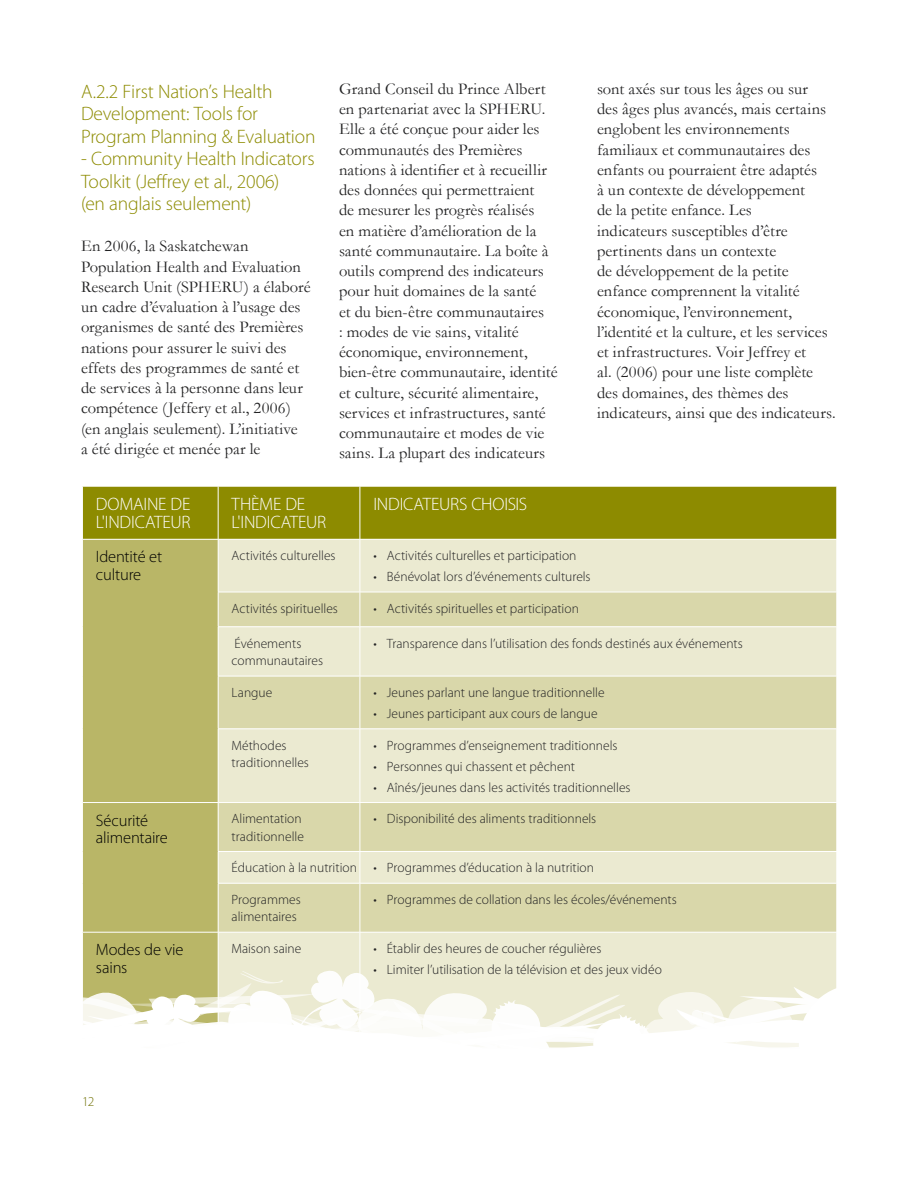
<style>
.page{position:relative;width:918px;height:1188px;background:#fff}
.page>*{position:absolute;margin:0;border:0;box-sizing:border-box;transform-origin:0 0}
.t1{font:300 19.5px/22.5px "Myriad Pro";letter-spacing:-.015em;color:#8d8b00}
.t2{font:300 18px/18px "Myriad Pro";letter-spacing:-.015em;color:#fff}
.t3{font:16.5px/20.2px "Garamond";color:#222223}
.t4{font:300 16.5px/17.2px "Myriad Pro";letter-spacing:-.01em;color:#000}
.t5{font:300 13.5px/17.2px "Myriad Pro";color:#222223}
.t6{font:300 13.5px "Myriad Pro";color:#6e6f00}
</style>
<div class="page">
<div style="left:83px;top:487px;width:754px;height:52px;background:#8d8b00"></div>
<div style="left:83px;top:540px;width:135px;height:429px;background:#b9b667"></div>
<div style="left:219px;top:540px;width:618px;height:429px;background:#ebead1"></div>
<svg style="left:219px;top:593px;width:618px;height:339px;background:#e1dfbc"></svg>
<hr style="left:218px;top:486px;width:1px;height:53px;background:#fff">
<hr style="left:360px;top:486px;width:1px;height:53px;background:#fff">
<hr style="left:360px;top:539px;width:1px;height:53px;background:#fff">
<hr style="left:360px;top:592px;width:1px;height:35px;background:#fff">
<hr style="left:360px;top:627px;width:1px;height:49px;background:#fff">
<hr style="left:360px;top:676px;width:1px;height:53px;background:#fff">
<hr style="left:360px;top:729px;width:1px;height:73px;background:#fff">
<hr style="left:360px;top:803px;width:1px;height:48px;background:#fff">
<hr style="left:360px;top:852px;width:1px;height:31px;background:#fff">
<hr style="left:360px;top:883px;width:1px;height:49px;background:#fff">
<hr style="left:360px;top:932px;width:1px;height:116px;background:#fff">
<hr style="left:218px;top:802px;width:142px;height:1px;background:#fff">
<hr style="left:360px;top:802px;width:477px;height:1px;background:#fff">
<hr style="left:218px;top:932px;width:142px;height:1px;background:#fff">
<hr style="left:360px;top:932px;width:477px;height:1px;background:#fff">
<hr style="left:82px;top:802px;width:136px;height:1px;background:#fff">
<hr style="left:82px;top:932px;width:136px;height:1px;background:#fff">
<hr style="left:218px;top:592px;width:142px;height:1px;background:#fff">
<hr style="left:360px;top:592px;width:477px;height:1px;background:#fff">
<hr style="left:218px;top:627px;width:142px;height:1px;background:#fff">
<hr style="left:360px;top:627px;width:477px;height:1px;background:#fff">
<hr style="left:218px;top:676px;width:142px;height:1px;background:#fff">
<hr style="left:360px;top:676px;width:477px;height:1px;background:#fff">
<hr style="left:218px;top:729px;width:142px;height:1px;background:#fff">
<hr style="left:360px;top:729px;width:477px;height:1px;background:#fff">
<hr style="left:218px;top:851px;width:142px;height:1px;background:#fff">
<hr style="left:360px;top:851px;width:477px;height:1px;background:#fff">
<hr style="left:218px;top:883px;width:142px;height:1px;background:#fff">
<hr style="left:360px;top:883px;width:477px;height:1px;background:#fff">
<svg style="left:83px;top:969px;width:754px;height:79px"></svg>
<p class="t1" style="left:81px;top:80px;width:236px">A.2.2 First Nation’s Health<br>Development: Tools for<br>Program Planning &amp; Evaluation</p>
<p class="t1" style="left:81px;top:147px;width:235px">- Community Health Indicators<br>Toolkit (Jeffrey et al., 2006)<br>(en anglais seulement)</p>
<p class="t3" style="left:81px;top:236px;width:231px">En 2006, la Saskatchewan<br>Population Health and Evaluation<br>Research Unit (SPHERU) a élaboré un cadre d’évaluation à l’usage des organismes de santé des Premières nations pour assurer le suivi des effets des programmes de santé et de services à la personne dans leur compétence (Jeffery et al., 2006) (en anglais seulement). L’initiative<br>a été dirigée et menée par le</p>
<p class="t3" style="left:339px;top:78px;width:220px">Grand Conseil du Prince Albert en partenariat avec la SPHERU.<br>Elle a été conçue pour aider les communautés des Premières nations à identifier et à recueillir des données qui permettraient<br>de mesurer les progrès réalisés<br>en matière d’amélioration de la santé communautaire. La boîte à outils comprend des indicateurs pour huit domaines de la santé<br>et du bien-être communautaires<br>: modes de vie sains, vitalité économique, environnement, bien-être communautaire, identité et culture, sécurité alimentaire, services et infrastructures, santé communautaire et modes de vie sains. La plupart des indicateurs</p>
<p class="t3" style="left:597px;top:78px;width:240px">sont axés sur tous les âges ou sur<br>des âges plus avancés, mais certains englobent les environnements familiaux et communautaires des enfants ou pourraient être adaptés<br>à un contexte de développement<br>de la petite enfance. Les<br>indicateurs susceptibles d’être pertinents dans un contexte<br>de développement de la petite enfance comprennent la vitalité économique, l’environnement, l’identité et la culture, et les services et infrastructures. Voir Jeffrey et<br>al. (2006) pour une liste complète des domaines, des thèmes des indicateurs, ainsi que des indicateurs.</p>
<p class="t2" style="left:96px;top:495px;width:96px">DOMAINE DE<br>L'INDICATEUR</p>
<p class="t2" style="left:232px;top:495px;width:96px">THÈME DE<br>L'INDICATEUR</p>
<p class="t2" style="left:373px;top:495px;width:155px">INDICATEURS CHOISIS</p>
<p class="t4" style="left:96px;top:548px;width:68px">Identité et culture</p>
<p class="t5" style="left:232px;top:547px;width:105px">Activités culturelles</p>
<p class="t5" style="left:373px;top:547px;width:205px">• Activités culturelles et participation</p>
<p class="t5" style="left:373px;top:568px;width:219px">• Bénévolat lors d’événements culturels</p>
<p class="t5" style="left:232px;top:600px;width:108px">Activités spirituelles</p>
<p class="t5" style="left:373px;top:600px;width:207px">• Activités spirituelles et participation</p>
<p class="t5" style="left:232px;top:634px;width:93px">Événements communautaires</p>
<p class="t5" style="left:373px;top:634px;width:371px">• Transparence dans l’utilisation des fonds destinés aux événements</p>
<p class="t5" style="left:232px;top:684px;width:42px">Langue</p>
<p class="t5" style="left:373px;top:684px;width:233px">• Jeunes parlant une langue traditionnelle</p>
<p class="t5" style="left:373px;top:705px;width:226px">• Jeunes participant aux cours de langue</p>
<p class="t5" style="left:232px;top:736px;width:79px">Méthodes traditionnelles</p>
<p class="t5" style="left:373px;top:736px;width:246px">• Programmes d’enseignement traditionnels</p>
<p class="t5" style="left:373px;top:757px;width:203px">• Personnes qui chassent et pêchent</p>
<p class="t5" style="left:373px;top:778px;width:259px">• Aînés/jeunes dans les activités traditionnelles</p>
<p class="t4" style="left:96px;top:811px;width:73px">Sécurité alimentaire</p>
<p class="t5" style="left:232px;top:810px;width:74px">Alimentation traditionnelle</p>
<p class="t5" style="left:373px;top:810px;width:224px">• Disponibilité des aliments traditionnels</p>
<p class="t5" style="left:232px;top:859px;width:364px">Éducation à la nutrition • Programmes d’éducation à la nutrition</p>
<p class="t5" style="left:232px;top:891px;width:71px">Programmes alimentaires</p>
<p class="t5" style="left:373px;top:891px;width:305px">• Programmes de collation dans les écoles/événements</p>
<p class="t4" style="left:96px;top:941px;width:89px">Modes de vie sains</p>
<p class="t5" style="left:232px;top:940px;width:71px">Maison saine</p>
<p class="t5" style="left:373px;top:940px;width:230px">• Établir des heures de coucher régulières</p>
<p class="t5" style="left:373px;top:961px;width:290px">• Limiter l’utilisation de la télévision et des jeux vidéo</p>
<p class="t6" style="left:82px;top:1094px;width:14px">12</p>
</div>
